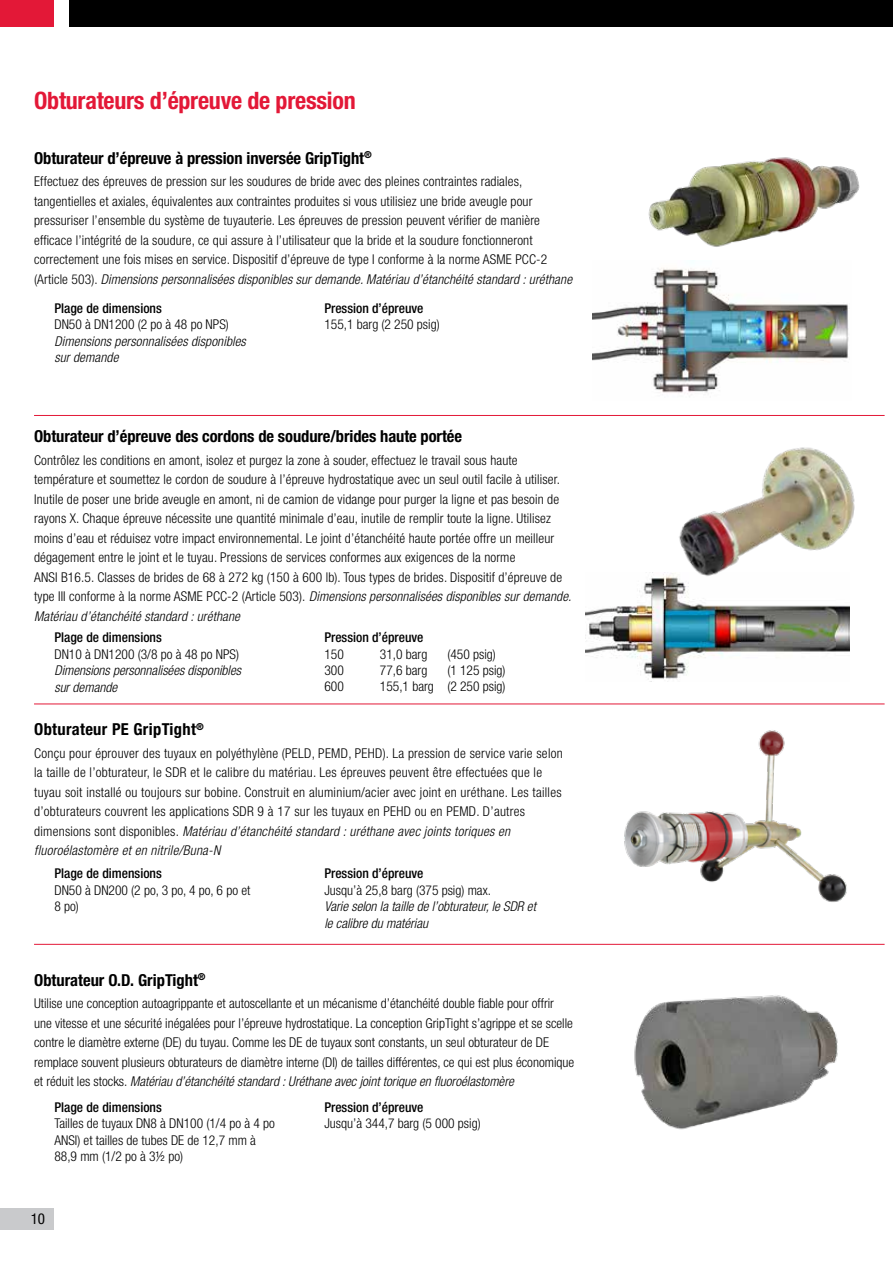
<style>
.page{position:relative;width:893px;height:1263px;background:#fff}
.page>*{position:absolute;margin:0;border:0;box-sizing:border-box;transform-origin:0 0}
.t1{font:700 condensed 24px "Helvetica Neue LT Std";letter-spacing:-.01em;color:#e31837}
.t2{font:700 condensed 16.5px "Helvetica Neue LT Std";letter-spacing:-.005em;color:#000}
.t3{font:700 condensed 16.5px "Helvetica Neue LT Std";letter-spacing:.02em;color:#000}
.t4{font:condensed 15px "Helvetica Neue LT Std";color:#000}
.t5{font:300 condensed 13.5px/19.5px "Helvetica Neue LT Std";letter-spacing:.01em;color:#000}
.t6{font:italic 300 condensed 13.5px/16.5px "Helvetica Neue LT Std";color:#000}
.t7{font:500 condensed 13.5px "Helvetica Neue LT Std";color:#000}
.s1{font-style:italic}
</style>
<div class="page">
<div style="left:0;top:1208px;width:54px;height:21px;background:#c9cacc"></div>
<div style="left:70px;top:0;width:823px;height:27px;background:#000"></div>
<div style="left:0;top:0;width:54px;height:27px;background:#e31837"></div>
<img style="left:593px;top:268px;width:256px;height:126px">
<img style="left:648px;top:157px;width:211px;height:90px">
<img style="left:586px;top:582px;width:264px;height:100px">
<img style="left:650px;top:447px;width:205px;height:148px">
<img style="left:624px;top:730px;width:223px;height:172px">
<img style="left:634px;top:995px;width:204px;height:135px">
<hr style="left:34px;top:415px;width:851px;height:1px;background:#e31837">
<hr style="left:34px;top:703px;width:851px;height:1px;background:#e31837">
<hr style="left:34px;top:944px;width:851px;height:1px;background:#e31837">
<h1 class="t1" style="left:34px;top:85px;width:323px">Obturateurs d’épreuve de pression</h1>
<p class="t2" style="left:34px;top:148px;width:339px">Obturateur d’épreuve à pression inversée GripTight<sup>®</sup></p>
<p class="t5" style="left:34px;top:172px;width:539px">Effectuez des épreuves de pression sur les soudures de bride avec des pleines contraintes radiales, tangentielles et axiales, équivalentes aux contraintes produites si vous utilisiez une bride aveugle pour pressuriser l’ensemble du système de tuyauterie. Les épreuves de pression peuvent vérifier de manière efficace l’intégrité de la soudure, ce qui assure à l’utilisateur que la bride et la soudure fonctionneront correctement une fois mises en service. Dispositif d’épreuve de type I conforme à la norme ASME PCC-2 (Article 503). <span class="s1">Dimensions personnalisées disponibles sur demande. Matériau d’étanchéité standard : uréthane</span></p>
<p class="t7" style="left:54px;top:300px;width:109px">Plage de dimensions</p>
<p class="t5" style="left:54px;top:314px;width:176px">DN50 à DN1200 (2 po à 48 po NPS)</p>
<p class="t6" style="left:54px;top:333px;width:193px">Dimensions personnalisées disponibles sur demande</p>
<p class="t7" style="left:324px;top:300px;width:101px">Pression d’épreuve</p>
<p class="t5" style="left:324px;top:314px;width:117px">155,1 barg (2 250 psig)</p>
<p class="t2" style="left:34px;top:426px;width:429px">Obturateur d’épreuve des cordons de soudure/brides haute portée</p>
<p class="t5" style="left:34px;top:450px;width:539px">Contrôlez les conditions en amont, isolez et purgez la zone à souder, effectuez le travail sous haute température et soumettez le cordon de soudure à l’épreuve hydrostatique avec un seul outil facile à utiliser.<br>Inutile de poser une bride aveugle en amont, ni de camion de vidange pour purger la ligne et pas besoin de rayons X. Chaque épreuve nécessite une quantité minimale d’eau, inutile de remplir toute la ligne. Utilisez moins d’eau et réduisez votre impact environnemental. Le joint d’étanchéité haute portée offre un meilleur dégagement entre le joint et le tuyau. Pressions de services conformes aux exigences de la norme<br>ANSI B16.5. Classes de brides de 68 à 272 kg (150 à 600 lb). Tous types de brides. Dispositif d’épreuve de type III conforme à la norme ASME PCC-2 (Article 503). <span class="s1">Dimensions personnalisées disponibles sur demande.<br>Matériau d’étanchéité standard : uréthane</span></p>
<p class="t7" style="left:54px;top:629px;width:109px">Plage de dimensions</p>
<p class="t5" style="left:54px;top:644px;width:186px">DN10 à DN1200 (3/8 po à 48 po NPS)</p>
<p class="t6" style="left:54px;top:663px;width:188px">Dimensions personnalisées disponibles sur demande</p>
<p class="t7" style="left:324px;top:629px;width:101px">Pression d’épreuve</p>
<p class="t5" style="left:324px;top:644px;width:21px">150</p>
<p class="t5" style="left:380px;top:644px;width:49px">31,0 barg</p>
<p class="t5" style="left:447px;top:644px;width:50px">(450 psig)</p>
<p class="t5" style="left:324px;top:660px;width:21px">300</p>
<p class="t5" style="left:380px;top:660px;width:49px">77,6 barg</p>
<p class="t5" style="left:447px;top:660px;width:60px">(1 125 psig)</p>
<p class="t5" style="left:324px;top:676px;width:21px">600</p>
<p class="t5" style="left:380px;top:676px;width:127px">155,1 barg (2 250 psig)</p>
<p class="t3" style="left:34px;top:720px;width:171px">Obturateur PE GripTight<sup>®</sup></p>
<p class="t5" style="left:34px;top:743px;width:530px">Conçu pour éprouver des tuyaux en polyéthylène (PELD, PEMD, PEHD). La pression de service varie selon la taille de l’obturateur, le SDR et le calibre du matériau. Les épreuves peuvent être effectuées que le tuyau soit installé ou toujours sur bobine. Construit en aluminium/acier avec joint en uréthane. Les tailles d’obturateurs couvrent les applications SDR 9 à 17 sur les tuyaux en PEHD ou en PEMD. D’autres dimensions sont disponibles. <span class="s1">Matériau d’étanchéité standard : uréthane avec joints toriques en fluoroélastomère et en nitrile/Buna-N</span></p>
<p class="t7" style="left:54px;top:865px;width:109px">Plage de dimensions</p>
<p class="t5" style="left:54px;top:882px;width:197px;line-height:16.5px">DN50 à DN200 (2 po, 3 po, 4 po, 6 po et<br>8 po)</p>
<p class="t7" style="left:324px;top:865px;width:101px">Pression d’épreuve</p>
<p class="t5" style="left:324px;top:880px;width:168px">Jusqu’à 25,8 barg (375 psig) max.</p>
<p class="t6" style="left:324px;top:899px;width:213px">Varie selon la taille de l’obturateur, le SDR et le calibre du matériau</p>
<p class="t2" style="left:34px;top:970px;width:173px">Obturateur O.D. GripTight<sup>®</sup></p>
<p class="t5" style="left:34px;top:993px;width:542px">Utilise une conception autoagrippante et autoscellante et un mécanisme d’étanchéité double fiable pour offrir une vitesse et une sécurité inégalées pour l’épreuve hydrostatique. La conception GripTight s’agrippe et se scelle contre le diamètre externe (DE) du tuyau. Comme les DE de tuyaux sont constants, un seul obturateur de DE remplace souvent plusieurs obturateurs de diamètre interne (DI) de tailles différentes, ce qui est plus économique et réduit les stocks. <span class="s1">Matériau d’étanchéité standard : Uréthane avec joint torique en fluoroélastomère</span></p>
<p class="t7" style="left:54px;top:1099px;width:109px">Plage de dimensions</p>
<p class="t5" style="left:54px;top:1115px;width:222px;line-height:16.5px">Tailles de tuyaux DN8 à DN100 (1/4 po à 4 po<br>ANSI) et tailles de tubes DE de 12,7 mm à<br>88,9 mm (1/2 po à 3½ po)</p>
<p class="t7" style="left:324px;top:1099px;width:101px">Pression d’épreuve</p>
<p class="t5" style="left:324px;top:1114px;width:158px">Jusqu’à 344,7 barg (5 000 psig)</p>
<p class="t4" style="left:31px;top:1210px;width:16px">10</p>
</div>
